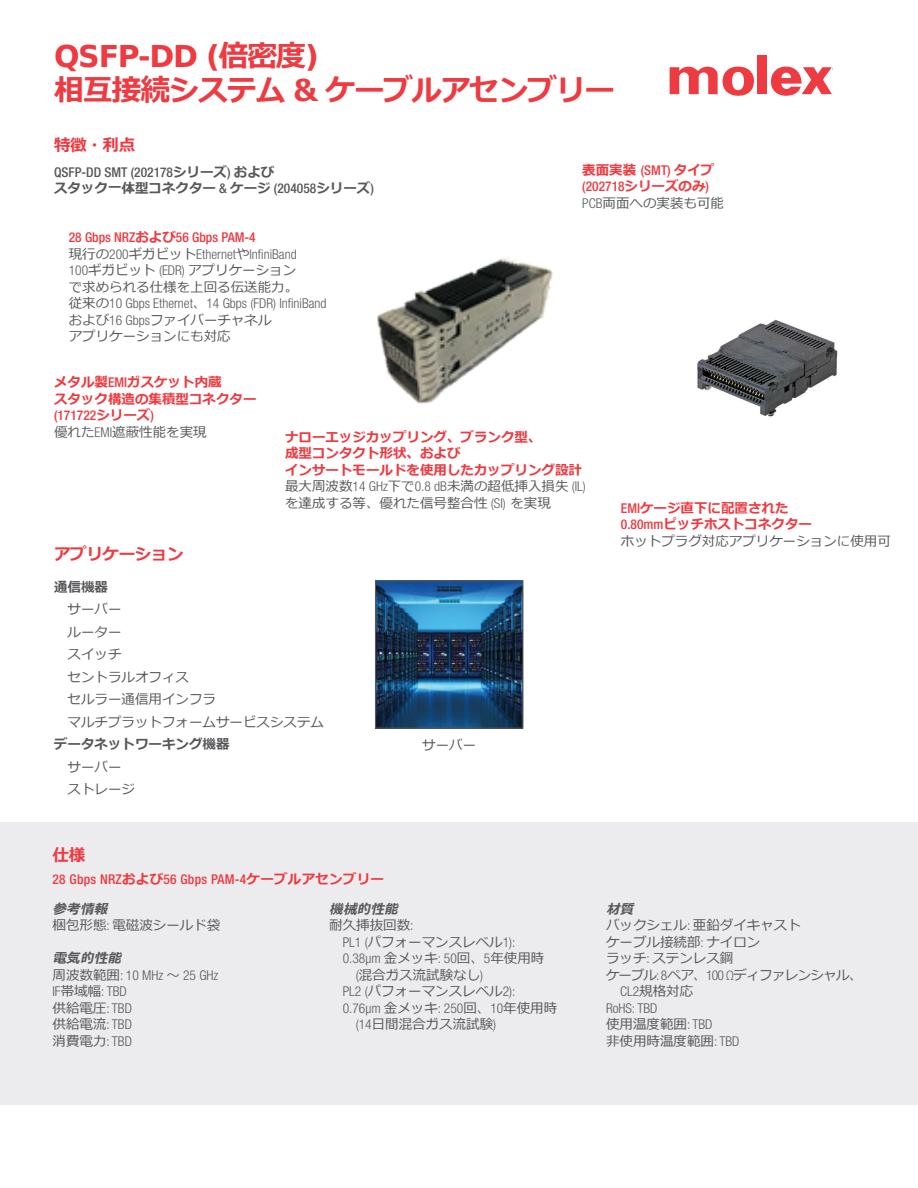
<style>
.page{position:relative;width:918px;height:1188px;background:#fff}
.page>*{position:absolute;margin:0;border:0;box-sizing:border-box;transform-origin:0 0}
.t1{font:700 30px "Meiryo";letter-spacing:-.04em;color:#ee3a41}
.t2{font:700 30px "Bitstream Vera Sans";letter-spacing:-.04em;color:#ee3a41}
.t3{font:700 16.5px "Meiryo";letter-spacing:-.02em;color:#ee3a41}
.t4{font:13.5px/16.5px "Meiryo";color:#57585a}
.t5{font:700 13.5px/16.5px "Meiryo";color:#ee3a41}
.t6{font:300 condensed 13.5px/16.5px "Helvetica Neue LT Std";color:#57585a}
.t7{font:500 condensed 13.5px "Helvetica Neue LT Std";letter-spacing:.01em;color:#ee3a41}
.t8{font:700 13.5px "Meiryo";color:#57585a}
.t9{font:500 condensed 13.5px "Helvetica Neue LT Std";color:#57585a}
.t10{font:13.5px "Meiryo";letter-spacing:-.05em;color:#57585a}
.t11{font:italic 700 13.5px "Meiryo";color:#57585a}
.s1{font-family:"Meiryo"}
.s2{font-family:"Meiryo";font-weight:700;font-stretch:normal}
.s3{font-family:"Helvetica Neue LT Std";font-weight:500;font-stretch:condensed}
.s4{font-weight:500;color:#ee3a41}
.s5{font-family:"Meiryo";font-weight:700;font-stretch:normal;color:#ee3a41}
.s6{font-family:"Meiryo";font-weight:400;font-stretch:normal}
.s7{font-family:"Helvetica Neue LT Std";font-weight:300;font-stretch:condensed}
.s8{font-weight:400;color:#57585a}
.s9{font-family:"Helvetica Neue LT Std";font-weight:300;font-stretch:condensed;color:#57585a}
.s10{font-weight:700;font-style:italic}
</style>
<div class="page">
<div style="left:757px;top:56px;width:10px;height:38px;background:#ee3a41"></div>
<svg style="left:670px;top:66px;width:84px;height:30px"></svg>
<svg style="left:771px;top:67px;width:61px;height:29px"></svg>
<img style="left:377px;top:582px;width:144px;height:145px">
<div style="left:375px;top:580px;width:148px;height:149px;border:1px solid #57585a"></div>
<div style="left:0;top:822px;width:918px;height:283px;background:#ececee"></div>
<img style="left:697px;top:319px;width:141px;height:98px">
<img style="left:377px;top:257px;width:176px;height:147px">
<h1 class="t2" style="left:54px;top:39px;width:266px">QSFP-DD (<span class="s1">倍密度</span>)</h1>
<h1 class="t1" style="left:54px;top:73px;width:562px">相互接続システム &amp; ケーブルアセンブリー</h1>
<p class="t3" style="left:54px;top:136px;width:83px">特徴・利点</p>
<p class="t9" style="left:54px;top:164px;width:222px">QSFP-DD SMT (202178<span class="s2">シリーズ</span>) <span class="s2">および</span></p>
<p class="t8" style="left:54px;top:181px;width:321px">スタック一体型コネクター <span class="s3">&amp;</span> ケージ <span class="s3">(204058</span>シリーズ<span class="s3">)</span></p>
<p class="t6" style="left:69px;top:229px;width:229px"><span class="s4">28 Gbps NRZ</span><span class="s5">および</span><span class="s4">56 Gbps PAM-4<br></span><span class="s6">現行の</span>200<span class="s6">ギガビット</span>Ethernet<span class="s6">や</span>InfiniBand</p>
<p class="t4" style="left:69px;top:262px;width:231px"><span class="s7">100</span>ギガビット <span class="s7">(EDR)</span> アプリケーションで求められる仕様を上回る伝送能力。</p>
<p class="t6" style="left:69px;top:295px;width:259px"><span class="s6">従来の</span>10 Gbps Ethernet<span class="s6">、</span>14 Gbps (FDR) InfiniBand</p>
<p class="t4" style="left:69px;top:312px;width:204px">および<span class="s7">16 Gbps</span>ファイバーチャネルアプリケーションにも対応</p>
<p class="t5" style="left:54px;top:375px;width:204px">メタル製<span class="s3">EMI</span>ガスケット内蔵<br>スタック構造の集積型コネクター</p>
<p class="t7" style="left:54px;top:408px;width:101px">(171722<span class="s2">シリーズ</span>)</p>
<p class="t4" style="left:54px;top:424px;width:154px">優れた<span class="s7">EMI</span>遮蔽性能を実現</p>
<p class="t5" style="left:285px;top:429px;width:302px">ナローエッジカップリング、ブランク型、<br>成型コンタクト形状、および<br>インサートモールドを使用したカップリング設計<span class="s8">最大周波数</span><span class="s9">14 GHz</span><span class="s8">下で</span><span class="s9">0.8 dB</span><span class="s8">未満の超低挿入損失</span> <span class="s9">(IL)</span><span class="s8">を達成する等、優れた信号整合性</span> <span class="s9">(SI)</span> <span class="s8">を実現</span></p>
<p class="t5" style="left:582px;top:162px;width:134px">表面実装 <span class="s3">(SMT)</span> タイプ</p>
<p class="t7" style="left:582px;top:178px;width:128px">(202718<span class="s2">シリーズのみ</span>)</p>
<p class="t4" style="left:582px;top:195px;width:143px"><span class="s7">PCB</span>両面への実装も可能</p>
<p class="t5" style="left:621px;top:500px;width:271px"><span class="s3">EMI</span>ケージ直下に配置された<br><span class="s3">0.80mm</span>ピッチホストコネクター<br><span class="s8">ホットプラグ対応アプリケーションに使用可</span></p>
<p class="t3" style="left:54px;top:545px;width:131px">アプリケーション</p>
<p class="t8" style="left:54px;top:579px;width:55px">通信機器</p>
<p class="t4" style="left:68px;top:598px;width:258px;line-height:22.5px">サーバー<br>ルーター<br>スイッチ<br>セントラルオフィス<br>セルラー通信用インフラ<br>マルチプラットフォームサービスシステム</p>
<p class="t8" style="left:54px;top:737px;width:177px">データネットワーキング機器</p>
<p class="t4" style="left:68px;top:756px;width:69px;line-height:22.5px">サーバーストレージ</p>
<p class="t4" style="left:422px;top:737px;width:55px">サーバー</p>
<p class="t3" style="left:52px;top:846px;width:34px">仕様</p>
<p class="t7" style="left:52px;top:871px;width:333px">28 Gbps NRZ<span class="s2">および</span>56 Gbps PAM-4<span class="s2">ケーブルアセンブリー</span></p>
<p class="t4" style="left:52px;top:901px;width:169px"><span class="s10">参考情報<br></span>梱包形態<span class="s7">:</span> 電磁波シールド袋</p>
<p class="t11" style="left:52px;top:951px;width:75px">電気的性能</p>
<p class="t6" style="left:52px;top:967px;width:167px"><span class="s6">周波数範囲</span>: 10 MHz <span class="s6">～</span> 25 GHz<br>IF<span class="s6">帯域幅</span>: TBD</p>
<p class="t4" style="left:52px;top:1000px;width:81px;text-align:justify">供給電圧<span class="s7">: TBD</span>供給電流<span class="s7">: TBD</span>消費電力<span class="s7">: TBD</span></p>
<p class="t11" style="left:329px;top:901px;width:75px">機械的性能</p>
<p class="t4" style="left:329px;top:917px;width:86px">耐久挿抜回数<span class="s7">:</span></p>
<p class="t4" style="left:343px;top:934px;width:174px"><span class="s7">PL1 (</span>パフォーマンスレベル<span class="s7">1):</span></p>
<p class="t6" style="left:343px;top:950px;width:203px">0.38μm <span class="s6">金メッキ</span>: 50<span class="s6">回、</span>5<span class="s6">年使用時</span></p>
<p class="t4" style="left:343px;top:967px;width:174px;text-indent:13px"><span class="s7">(</span>混合ガス流試験なし<span class="s7">)<br>PL2 (</span>パフォーマンスレベル<span class="s7">2):</span></p>
<p class="t6" style="left:343px;top:1000px;width:216px">0.76μm <span class="s6">金メッキ</span>: 250<span class="s6">回、</span>10<span class="s6">年使用時</span></p>
<p class="t4" style="left:356px;top:1016px;width:142px"><span class="s7">(14</span>日間混合ガス流試験<span class="s7">)</span></p>
<p class="t11" style="left:606px;top:901px;width:34px">材質</p>
<p class="t4" style="left:606px;top:917px;width:196px">バックシェル<span class="s7">:</span> 亜鉛ダイキャスト</p>
<p class="t4" style="left:606px;top:934px;width:156px">ケーブル接続部<span class="s7">:</span> ナイロン</p>
<p class="t4" style="left:606px;top:950px;width:129px">ラッチ<span class="s7">:</span> ステンレス鋼</p>
<p class="t10" style="left:606px;top:967px;width:258px">ケーブル<span class="s7">: 8</span>ペア、<span class="s7">100 Ω</span>ディファレンシャル、</p>
<p class="t4" style="left:620px;top:983px;width:75px"><span class="s7">CL2</span>規格対応</p>
<p class="t6" style="left:606px;top:1000px;width:53px">RoHS: TBD</p>
<p class="t4" style="left:606px;top:1016px;width:135px">使用温度範囲<span class="s7">: TBD<br></span>非使用時温度範囲<span class="s7">: TBD</span></p>
</div>
